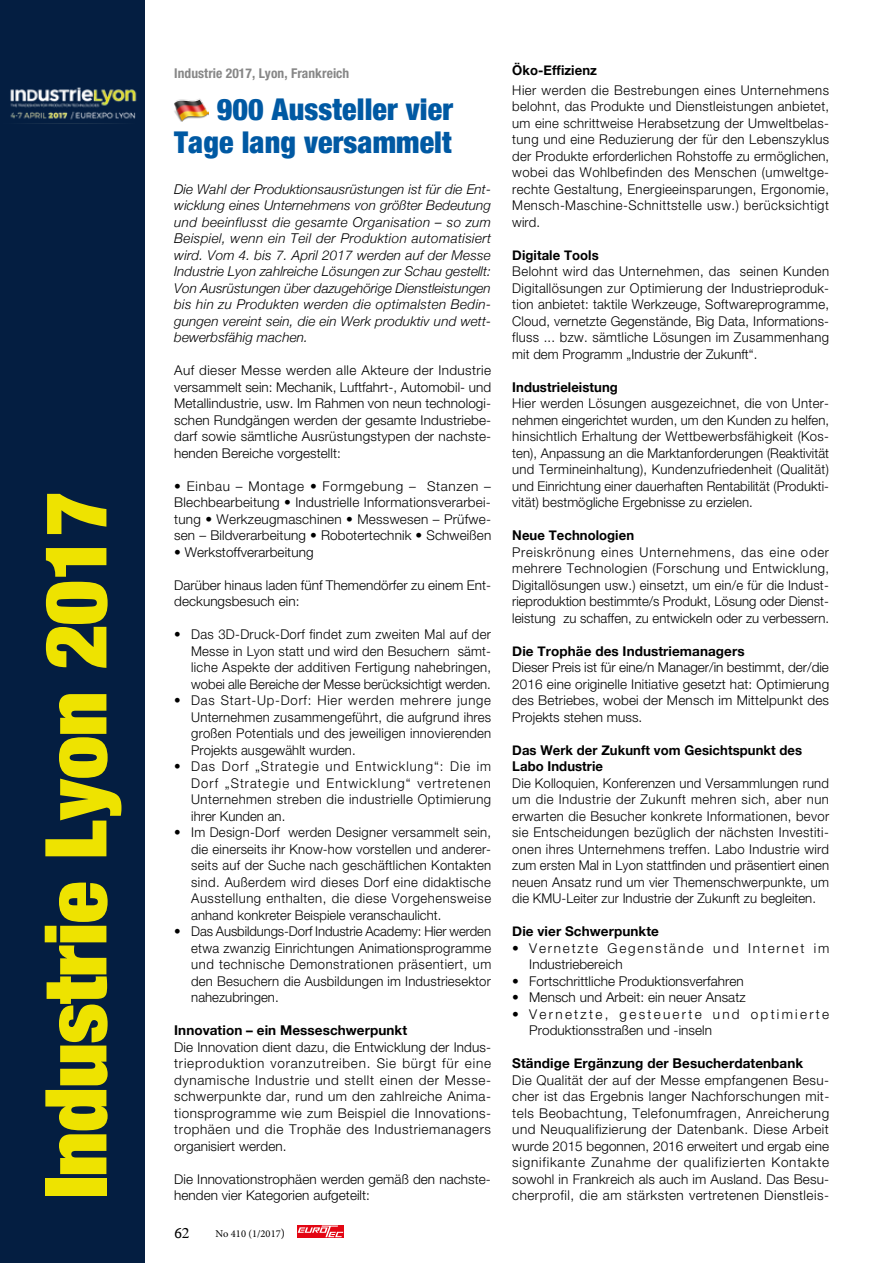
<style>
.page{position:relative;width:893px;height:1263px;background:#fff}
.page>*{position:absolute;margin:0;border:0;box-sizing:border-box;transform-origin:0 0}
.t1{font:900 expanded 85.5px "Helvetica Neue";color:#eee300}
.t2{font:900 condensed 30px/33px "Helvetica Neue";letter-spacing:.005em;color:#0059a3;text-align:right}
.t3{font:300 13.5px/16.5px "Helvetica Neue";letter-spacing:.005em;color:#000;text-align:justify}
.t4{font:italic 300 13.5px/16.5px "Helvetica Neue";letter-spacing:.01em;color:#000;text-align:justify}
.t5{font:700 13.5px/16.5px "Helvetica Neue";letter-spacing:.005em;color:#000}
.t6{font:300 13.5px/16.5px "Helvetica Neue";letter-spacing:.17em;color:#000}
.t7{font:300 13.5px/16.5px "Helvetica Neue";letter-spacing:.13em;color:#000}
.t8{font:700 condensed 13.5px "Helvetica Neue";letter-spacing:.005em;color:#878787}
.t9{font:10.5px "Minion Pro";color:#000}
.s1{font-size:12px}
</style>
<div class="page">
<div style="left:297px;top:1225px;width:47px;height:12px;background:#e30613"></div>
<svg style="left:298px;top:1225px;width:45px;height:12px"></svg>
<div style="left:0;top:0;width:144px;height:1263px;background:#041e41"></div>
<img style="left:10px;top:86px;width:135px;height:38px">
<img style="left:174px;top:98px;width:35px;height:24px">
<h1 class="t1" style="left:21px;top:1198px;width:708px;rotate:-90deg">Industrie Lyon 2017</h1>
<p class="t8" style="left:174px;top:65px;width:177px">Industrie 2017, Lyon, Frankreich</p>
<h2 class="t2" style="left:174px;top:91px;width:280px">900 Aussteller vier<br>Tage lang versammelt</h2>
<p class="t4" style="left:174px;top:180px;width:318px">Die Wahl der Produktionsausrüstungen ist für die Ent&shy;wicklung eines Unternehmens von größter Bedeutung und beeinflusst die gesamte Organisation – so zum Beispiel, wenn ein Teil der Produktion automatisiert wird. Vom 4. bis 7. April 2017 werden auf der Messe Industrie Lyon zahlreiche Lösungen zur Schau gestellt:<br>Von Ausrüstungen über dazugehörige Dienstleistungen bis hin zu Produkten werden die optimalsten Bedin&shy;gungen vereint sein, die ein Werk produktiv und wett&shy;bewerbsfähig machen.</p>
<p class="t3" style="left:174px;top:362px;width:318px">Auf dieser Messe werden alle Akteure der Industrie versammelt sein: Mechanik, Luftfahrt-, Automobil- und Metallindustrie, usw. Im Rahmen von neun technologi&shy;schen Rundgängen werden der gesamte Industriebe&shy;darf sowie sämtliche Ausrüstungstypen der nachste&shy;henden Bereiche vorgestellt:</p>
<p class="t3" style="left:174px;top:477px;width:319px">• Einbau – Montage • Formgebung – Stanzen – Blechbearbeitung • Industrielle Informationsverarbei&shy;tung • Werkzeugmaschinen • Messwesen – Prüfwe&shy;sen – Bildverarbeitung • Robotertechnik • Schweißen</p>
<p class="t3" style="left:174px;top:543px;width:141px">• Werkstoffverarbeitung</p>
<p class="t3" style="left:174px;top:576px;width:318px">Darüber hinaus laden fünf Themendörfer zu einem Ent&shy;deckungsbesuch ein:</p>
<p class="t3" style="left:191px;top:626px;width:301px;text-indent:-17px">• Das 3D-Druck-Dorf findet zum zweiten Mal auf der Messe in Lyon statt und wird den Besuchern sämt&shy;liche Aspekte der additiven Fertigung nahebringen, wobei alle Bereiche der Messe berücksichtigt werden.</p>
<p class="t3" style="left:191px;top:692px;width:301px;text-indent:-17px">• Das Start-Up-Dorf: Hier werden mehrere junge Unternehmen zusammengeführt, die aufgrund ihres großen Potentials und des jeweiligen innovierenden Projekts ausgewählt wurden.</p>
<p class="t3" style="left:191px;top:758px;width:301px;text-indent:-17px">• Das Dorf „Strategie und Entwicklung“: Die im Dorf „Strategie und Entwicklung“ vertretenen Unternehmen streben die industrielle Optimierung ihrer Kunden an.</p>
<p class="t3" style="left:191px;top:824px;width:301px;text-indent:-17px">• Im Design-Dorf werden Designer versammelt sein, die einerseits ihr Know-how vorstellen und anderer&shy;seits auf der Suche nach geschäftlichen Kontakten sind. Außerdem wird dieses Dorf eine didaktische Ausstellung enthalten, die diese Vorgehensweise anhand konkreter Beispiele veranschaulicht.</p>
<p class="t3" style="left:191px;top:923px;width:301px;text-indent:-17px">• Das Ausbildungs-Dorf Industrie Academy: Hier werden etwa zwanzig Einrichtungen Animationsprogramme und technische Demonstrationen präsentiert, um den Besuchern die Ausbildungen im Industriesektor nahezubringen.</p>
<p class="t5" style="left:174px;top:1022px;width:234px">Innovation – ein Messeschwerpunkt</p>
<p class="t3" style="left:174px;top:1038px;width:318px">Die Innovation dient dazu, die Entwicklung der Indus&shy;trieproduktion voranzutreiben. Sie bürgt für eine dynamische Industrie und stellt einen der Messe&shy;schwerpunkte dar, rund um den zahlreiche Anima&shy;tionsprogramme wie zum Beispiel die Innovations&shy;trophäen und die Trophäe des Industriemanagers organisiert werden.</p>
<p class="t3" style="left:174px;top:1170px;width:318px">Die Innovationstrophäen werden gemäß den nachste&shy;henden vier Kategorien aufgeteilt:</p>
<p class="t9" style="left:215px;top:1227px;width:71px">No 410 (1/2017<span class="s1">)</span></p>
<p class="t5" style="left:512px;top:62px;width:86px">Öko-Effizienz</p>
<p class="t3" style="left:512px;top:81px;width:318px">Hier werden die Bestrebungen eines Unternehmens belohnt, das Produkte und Dienstleistungen anbietet, um eine schrittweise Herabsetzung der Umweltbelas&shy;tung und eine Reduzierung der für den Lebenszyklus der Produkte erforderlichen Rohstoffe zu ermöglichen, wobei das Wohlbefinden des Menschen (umweltge&shy;rechte Gestaltung, Energieeinsparungen, Ergonomie, Mensch-Maschine-Schnittstelle usw.) berücksichtigt wird.</p>
<p class="t5" style="left:512px;top:247px;width:88px">Digitale Tools</p>
<p class="t3" style="left:512px;top:263px;width:318px">Belohnt wird das Unternehmen, das seinen Kunden Digitallösungen zur Optimierung der Industrieproduk&shy;tion anbietet: taktile Werkzeuge, Softwareprogramme, Cloud, vernetzte Gegenstände, Big Data, Informations&shy;fluss ... bzw. sämtliche Lösungen im Zusammenhang mit dem Programm „Industrie der Zukunft“.</p>
<p class="t5" style="left:512px;top:379px;width:107px">Industrieleistung</p>
<p class="t3" style="left:512px;top:395px;width:318px">Hier werden Lösungen ausgezeichnet, die von Unter&shy;nehmen eingerichtet wurden, um den Kunden zu helfen, hinsichtlich Erhaltung der Wettbewerbsfähigkeit (Kos&shy;ten), Anpassung an die Marktanforderungen (Reaktivität und Termineinhaltung), Kundenzufriedenheit (Qualität) und Einrichtung einer dauerhaften Rentabilität (Produkti&shy;vität) bestmögliche Ergebnisse zu erzielen.</p>
<p class="t5" style="left:512px;top:527px;width:123px">Neue Technologien</p>
<p class="t3" style="left:512px;top:543px;width:318px">Preiskrönung eines Unternehmens, das eine oder mehrere Technologien (Forschung und Entwicklung, Digitallösungen usw.) einsetzt, um ein/e für die Indust&shy;rieproduktion bestimmte/s Produkt, Lösung oder Dienst&shy;leistung zu schaffen, zu entwickeln oder zu verbessern.</p>
<p class="t5" style="left:512px;top:643px;width:234px">Die Trophäe des Industriemanagers</p>
<p class="t3" style="left:512px;top:659px;width:318px">Dieser Preis ist für eine/n Manager/in bestimmt, der/die 2016 eine originelle Initiative gesetzt hat: Optimierung des Betriebes, wobei der Mensch im Mittelpunkt des Projekts stehen muss.</p>
<p class="t5" style="left:512px;top:742px;width:291px">Das Werk der Zukunft vom Gesichtspunkt des<br>Labo Industrie</p>
<p class="t3" style="left:512px;top:774px;width:318px">Die Kolloquien, Konferenzen und Versammlungen rund um die Industrie der Zukunft mehren sich, aber nun erwarten die Besucher konkrete Informationen, bevor sie Entscheidungen bezüglich der nächsten Investiti&shy;onen ihres Unternehmens treffen. Labo Industrie wird zum ersten Mal in Lyon stattfinden und präsentiert einen neuen Ansatz rund um vier Themenschwerpunkte, um die KMU-Leiter zur Industrie der Zukunft zu begleiten.</p>
<p class="t5" style="left:512px;top:923px;width:148px">Die vier Schwerpunkte</p>
<p class="t7" style="left:529px;top:939px;width:301px;text-indent:-17px">• Vernetzte Gegenstände und Internet im<br>Industriebereich</p>
<p class="t3" style="left:512px;top:972px;width:233px">• Fortschrittliche Produktionsverfahren</p>
<p class="t3" style="left:512px;top:989px;width:235px">• Mensch und Arbeit: ein neuer Ansatz</p>
<p class="t6" style="left:529px;top:1005px;width:301px;text-indent:-17px">• Vernetzte, gesteuerte und optimierte<br>Produktionsstraßen und -inseln</p>
<p class="t5" style="left:512px;top:1055px;width:292px">Ständige Ergänzung der Besucherdatenbank</p>
<p class="t3" style="left:512px;top:1071px;width:318px">Die Qualität der auf der Messe empfangenen Besu&shy;cher ist das Ergebnis langer Nachforschungen mit&shy;tels Beobachtung, Telefonumfragen, Anreicherung und Neuqualifizierung der Datenbank. Diese Arbeit wurde 2015 begonnen, 2016 erweitert und ergab eine signifikante Zunahme der qualifizierten Kontakte sowohl in Frankreich als auch im Ausland. Das Besu&shy;cherprofil, die am stärksten vertretenen Dienstleis-</p>
</div>
